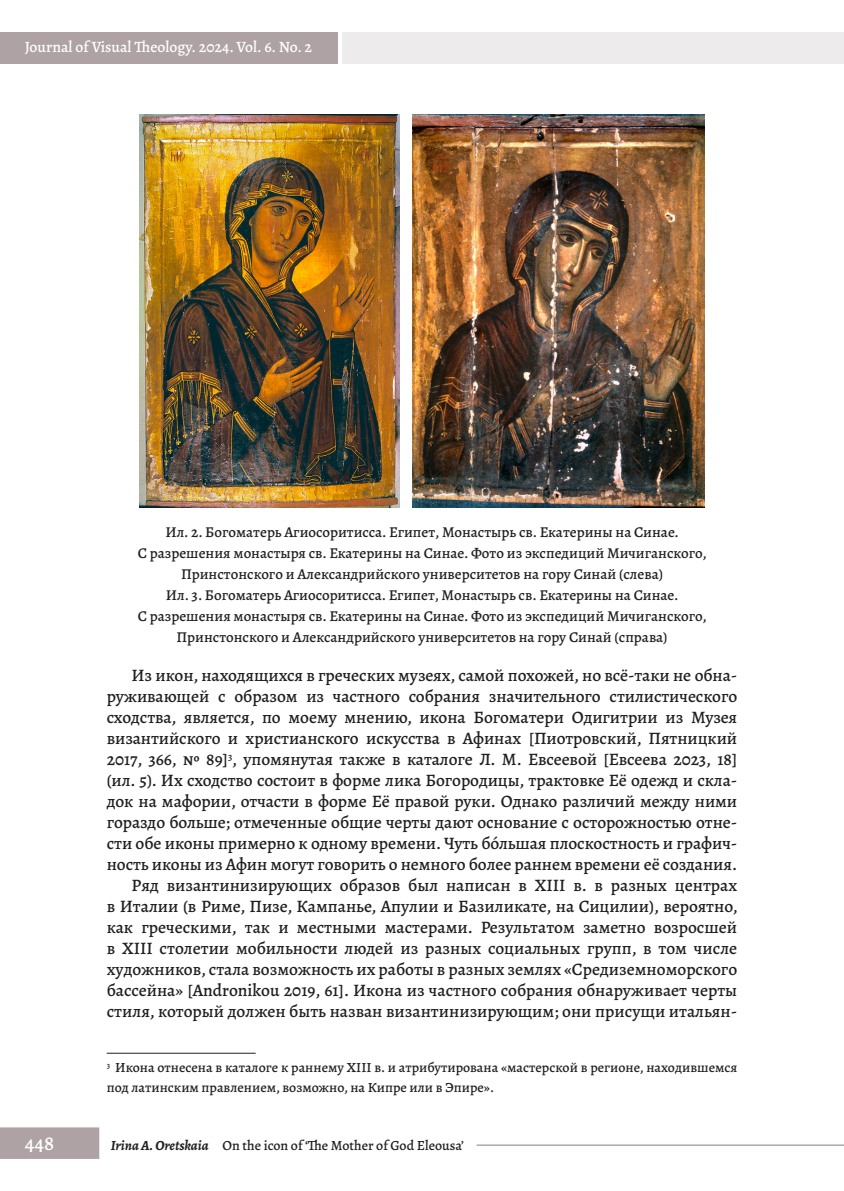
<style>
.page{position:relative;width:844px;height:1191px;background:#fff}
.page>*{position:absolute;margin:0;border:0;box-sizing:border-box;transform-origin:0 0}
.t1{font:500 21px "Alegreya";color:#fff}
.t2{font:500 17.5px/21px "Alegreya";letter-spacing:-.005em;color:#231f20;text-align:right}
.t3{font:500 15.75px "Alegreya";color:#fff}
.t4{font:500 15.05px/21px "Alegreya";color:#231f20;text-align:center}
.t5{font:500 14px/19.2px "Alegreya";color:#231f20}
.s1{font-weight:700;font-style:italic}
</style>
<div class="page">
<hr style="left:476px;top:1144px;width:367px;height:1px;background:#8b7a7e">
<div style="left:0;top:1127px;width:99px;height:32px;background:#aea2a5;border:2px solid #aea2a5"></div>
<div style="left:0;top:32px;width:337px;height:32px;background:#aea2a5"></div>
<div style="left:342px;top:32px;width:501px;height:32px;background:#eeebec"></div>
<hr style="left:107px;top:1052px;width:148px;height:1px;background:#231f20">
<img style="left:412px;top:114px;width:292px;height:393px">
<img style="left:140px;top:114px;width:260px;height:393px">
<p class="t3" style="left:25px;top:37px;width:288px">Journal of Visual Theology. 2024. Vol. 6. No. 2</p>
<p class="t4" style="left:138px;top:522px;width:570px">Ил. 2. Богоматерь Агиосоритисса. Египет, Монастырь св. Екатерины на Синае.<br>С разрешения монастыря св. Екатерины на Синае. Фото из экспедиций Мичиганского, Принстонского и Александрийского университетов на гору Синай (слева)<br>Ил. 3. Богоматерь Агиосоритисса. Египет, Монастырь св. Екатерины на Синае.<br>С разрешения монастыря св. Екатерины на Синае. Фото из экспедиций Мичиганского, Принстонского и Александрийского университетов на гору Синай (справа)</p>
<p class="t2" style="left:107px;top:665px;width:632px">Из икон, находящихся в греческих музеях, самой похожей, но всё-таки не обна&shy;руживающей с образом из частного собрания значительного стилистического сходства, является, по моему мнению, икона Богоматери Одигитрии из Музея византийского и христианского искусства в Афинах [Пиотровский, Пятницкий 2017, 366, № 89]<sup>3</sup>, упомянутая также в каталоге Л. М. Евсеевой [Евсеева 2023, 18] (ил. 5). Их сходство состоит в форме лика Богородицы, трактовке Её одежд и скла&shy;док на мафории, отчасти в форме Её правой руки. Однако различий между ними гораздо больше; отмеченные общие черты дают основание с осторожностью отне&shy;сти обе иконы примерно к одному времени. Чуть бóльшая плоскостность и графич&shy;ность иконы из Афин могут говорить о немного более раннем времени её создания.<br>Ряд византинизирующих образов был написан в XIII в. в разных центрах<br>в Италии (в Риме, Пизе, Кампанье, Апулии и Базиликате, на Сицилии), вероятно, как греческими, так и местными мастерами. Результатом заметно возросшей в XIII столетии мобильности людей из разных социальных групп, в том числе художников, стала возможность их работы в разных землях «Средиземноморского бассейна» [Andronikou 2019, 61]. Икона из частного собрания обнаруживает черты стиля, который должен быть назван византинизирующим; они присущи итальян-</p>
<p class="t5" style="left:107px;top:1058px;width:631px"><sup>3</sup> Икона отнесена в каталоге к раннему XIII в. и атрибутирована «мастерской в регионе, находившемся под латинским правлением, возможно, на Кипре или в Эпире».</p>
<p class="t1" style="left:25px;top:1129px;width:31px">448</p>
<p class="t5" style="left:111px;top:1135px;width:354px"><span class="s1">Irina A. Oretskaia</span> On the icon of ‘The Mother of God Eleousa’</p>
</div>
